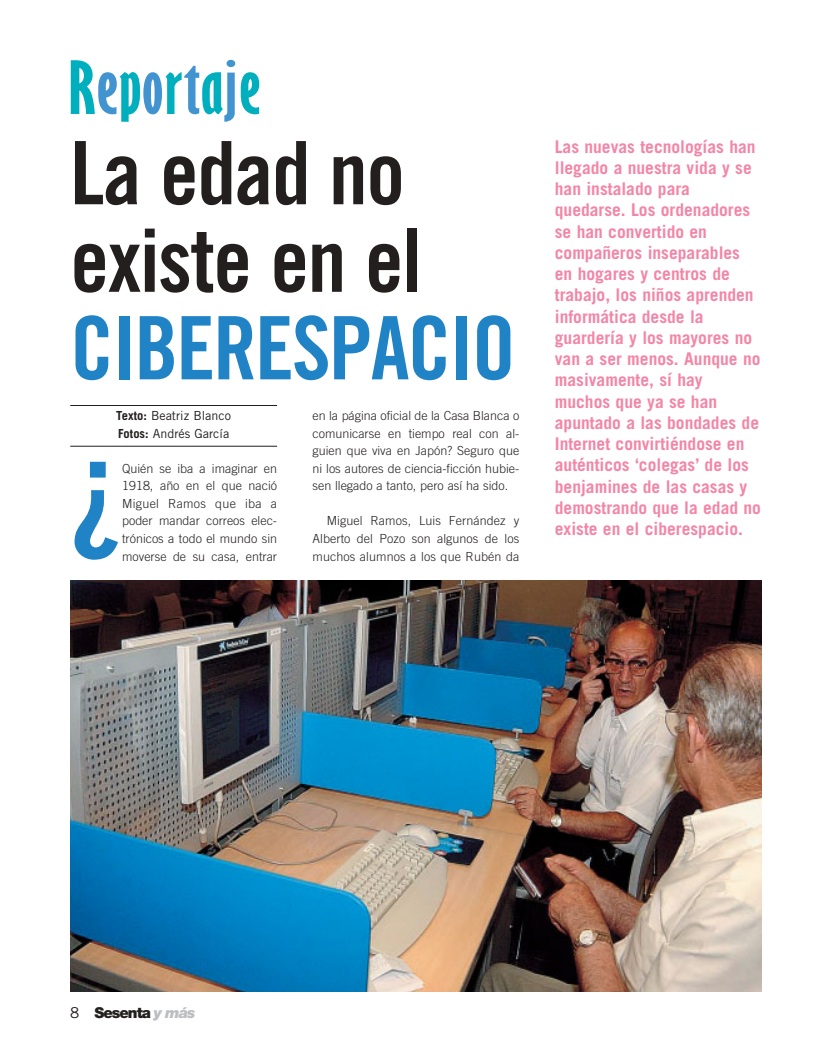
<style>
.page{position:relative;width:833px;height:1063px;background:#fff}
.page>*{position:absolute;margin:0;border:0;box-sizing:border-box;transform-origin:0 0}
.t1{font:133.62px "Trade Gothic Bold Cond Twenty";color:#2083c6}
.t2{font:87.5px/87.5px "Trade Gothic Bold Cond Twenty";letter-spacing:-.02em;color:#231f1f}
.t3{font:87.5px "Trade Gothic Bold Cond Twenty";letter-spacing:-.02em;color:#2083c6}
.t4{font:700 extra-condensed 67.5px "Gill Sans";letter-spacing:.015em;color:#00afbd;scale:1.2 1}
.t5{font:700 17.5px/21.2px "Trade Gothic";color:#f386a7}
.t6{font:900 15px "Helvetica Neue";letter-spacing:-.065em;color:#231f1f}
.t7{font:300 12.5px/17.5px "Trade Gothic";color:#231f1f;text-align:justify}
.t8{font:12.5px/17.5px "Trade Gothic";color:#231f1f}
.s1{color:#4294d1}
.s2{font-weight:700}
.s3{font-family:"Trade Gothic";font-weight:400}
.s4{font-style:italic;color:#bcbec0}
</style>
<div class="page">
<img style="left:70px;top:405px;width:692px;height:587px">
<h3 class="t4" style="left:68px;top:60px;width:161px">R<span class="s1">e</span>p<span class="s1">o</span>r<span class="s1">t</span>a<span class="s1">j</span>e</h3>
<h2 class="t2" style="left:70px;top:136px;width:353px">La edad no existe en el</h2>
<h2 class="t3" style="left:70px;top:316px;width:447px">CIBERESPACIO</h2>
<p class="t8" style="left:116px;top:408px;width:116px"><span class="s2">Texto:</span> Beatriz Blanco<br><span class="s2">Fotos:</span> Andrés García</p>
<h1 class="t1" style="left:70px;top:437px;width:54px">¿</h1>
<p class="t7" style="left:122px;top:461px;width:156px">Quién se iba a imaginar en 1918, año en el que nació Miguel Ramos que iba a poder mandar correos elec&shy;trónicos a todo el mundo sin moverse de su casa, entrar</p>
<p class="t7" style="left:312px;top:408px;width:208px">en la página oficial de la Casa Blanca o comunicarse en tiempo real con al&shy;guien que viva en Japón? Seguro que ni los autores de ciencia-ficción hubie&shy;sen llegado a tanto, pero así ha sido.</p>
<p class="t7" style="left:312px;top:513px;width:208px;text-indent:14px">Miguel Ramos, Luis Fernández y Alberto del Pozo son algunos de los muchos alumnos a los que Rubén da</p>
<p class="t5" style="left:554px;top:137px;width:208px">Las nuevas tecnologías han llegado a nuestra vida y se han instalado para quedarse. Los ordenadores se han convertido en compañeros inseparables en hogares y centros de trabajo, los niños aprenden informática desde la guardería y los mayores no van a ser menos. Aunque no masivamente, sí hay muchos que ya se han apuntado a las bondades de<br>Internet convirtiéndose en auténticos ‘colegas’ de los benjamines de las casas y demostrando que la edad no</p>
<p class="t5" style="left:554px;top:520px;width:190px">existe en el ciberespacio.</p>
<p class="t6" style="left:70px;top:1007px;width:127px"><span class="s3">8</span> Sesenta <span class="s4">y más</span></p>
</div>
